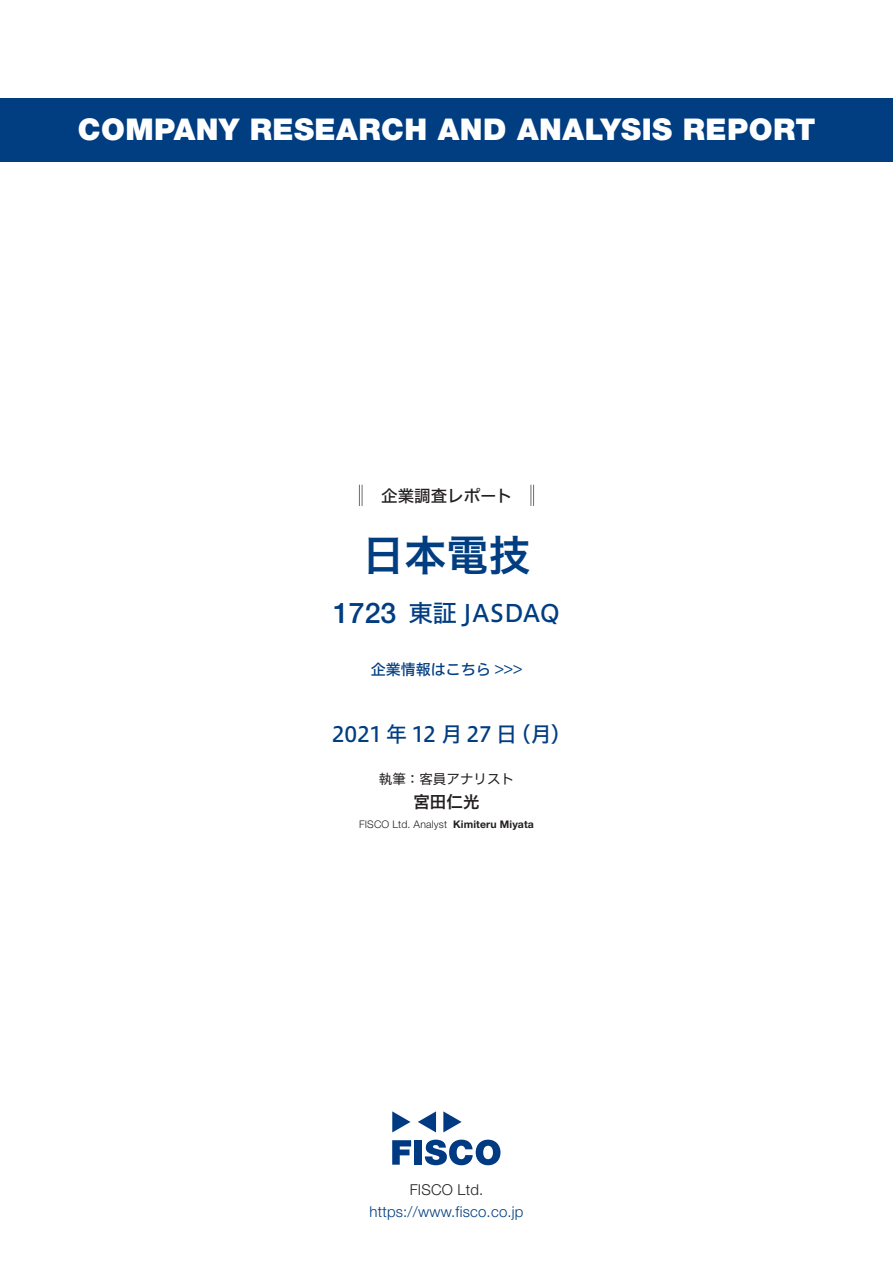
<style>
.page{position:relative;width:893px;height:1263px;background:#fff}
.page>*{position:absolute;margin:0;border:0;box-sizing:border-box;transform-origin:0 0}
.t1{font:42px "Hiragino UD Sans F Std N W6";color:#003d81}
.t2{font:900 30px "Helvetica Neue LT Std";letter-spacing:.015em;color:#fff}
.t3{font:500 28.5px "Helvetica Neue LT Std";color:#003d81}
.t4{font:24px "Hiragino UD Sans F Std N W5";color:#003d81}
.t5{font:21px "Hiragino UD Sans F Std N W5";letter-spacing:-.015em;color:#003d81}
.t6{font:16.5px "Hiragino UD Sans F Std N W5";color:#231f20}
.t7{font:16.5px "Hiragino UD Sans F Std N W6";color:#231f20}
.t8{font:300 15px "Helvetica Neue LT Std";letter-spacing:.015em;color:#003d81}
.t9{font:15px "Hiragino UD Sans F Std N W5";color:#003d81}
.t10{font:300 15px "Helvetica Neue LT Std";letter-spacing:.015em;color:#231f20}
.t11{font:13.5px "Hiragino UD Sans F Std N W4";color:#231f20}
.t12{font:300 10.5px "Helvetica Neue LT Std";letter-spacing:.015em;color:#231f20}
.t13{font:700 10.5px "Helvetica Neue LT Std";letter-spacing:.015em;color:#231f20}
</style>
<div class="page">
<svg style="left:392px;top:1140px;width:19px;height:25px"></svg>
<div style="left:414px;top:1140px;width:8px;height:25px;background:#003a83"></div>
<svg style="left:425px;top:1139px;width:75px;height:26px"></svg>
<svg style="left:392px;top:1111px;width:18px;height:21px"></svg>
<svg style="left:443px;top:1111px;width:19px;height:21px"></svg>
<svg style="left:418px;top:1111px;width:18px;height:21px"></svg>
<div style="left:0;top:98px;width:893px;height:64px;background:#003d81"></div>
<svg style="left:359px;top:485px;width:4px;height:21px"></svg>
<svg style="left:531px;top:485px;width:3px;height:21px"></svg>
<p class="t2" style="left:78px;top:112px;width:739px">COMPANY RESEARCH AND ANALYSIS REPORT</p>
<p class="t6" style="left:365px;top:483px;width:149px">　企業調査レポート</p>
<h1 class="t1" style="left:362px;top:523px;width:170px">日本電技</h1>
<p class="t3" style="left:333px;top:596px;width:65px">1723</p>
<p class="t4" style="left:409px;top:594px;width:153px">東証 JASDAQ</p>
<p class="t9" style="left:371px;top:658px;width:153px">企業情報はこちら &lt;&lt;&lt;</p>
<p class="t5" style="left:332px;top:718px;width:187px">2021 年 12 月 27 日</p>
<p class="t5" style="left:510px;top:718px;width:63px">（月(</p>
<p class="t11" style="left:379px;top:768px;width:137px">執筆：客員アナリスト</p>
<p class="t7" style="left:413px;top:789px;width:67px">宮田仁光</p>
<p class="t13" style="left:453px;top:818px;width:82px">Kimiteru Miyata</p>
<p class="t12" style="left:359px;top:818px;width:90px">FISCO Ltd. Analyst</p>
<p class="t10" style="left:410px;top:1180px;width:75px">FISCO Ltd.</p>
<p class="t8" style="left:369px;top:1202px;width:156px">https://www.fisco.co j p.</p>
</div>
